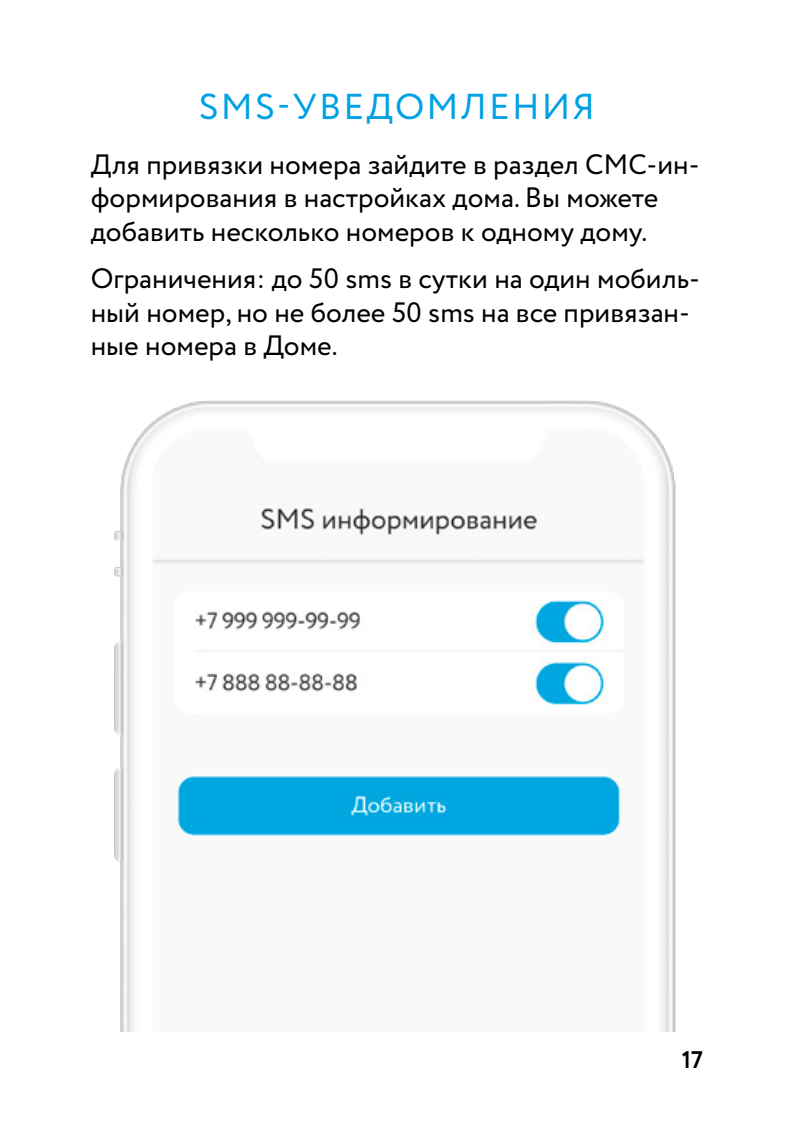
<style>
.page{position:relative;width:794px;height:1134px;background:#fff}
.page>*{position:absolute;margin:0;border:0;box-sizing:border-box;transform-origin:0 0}
.t1{font:36px "Circe";letter-spacing:.06em;color:#00a1e4}
.t2{font:28px/33.6px "Circe";color:#000}
.t3{font:700 24px "Circe";color:#000}
</style>
<div class="page">
<img style="left:114px;top:400px;width:562px;height:632px">
<p class="t1" style="left:199px;top:83px;width:397px">SMS-УВЕДОМЛЕНИЯ</p>
<p class="t2" style="left:91px;top:148px;width:610px">Для привязки номера зайдите в раздел СМС-ин&shy;формирования в настройках дома. Вы можете добавить несколько номеров к одному дому.</p>
<p class="t2" style="left:91px;top:263px;width:611px">Ограничения: до 50 sms в сутки на один мобиль&shy;ный номер, но не более 50 sms на все привязан&shy;ные номера в Доме.</p>
<p class="t3" style="left:682px;top:1043px;width:23px">17</p>
</div>
